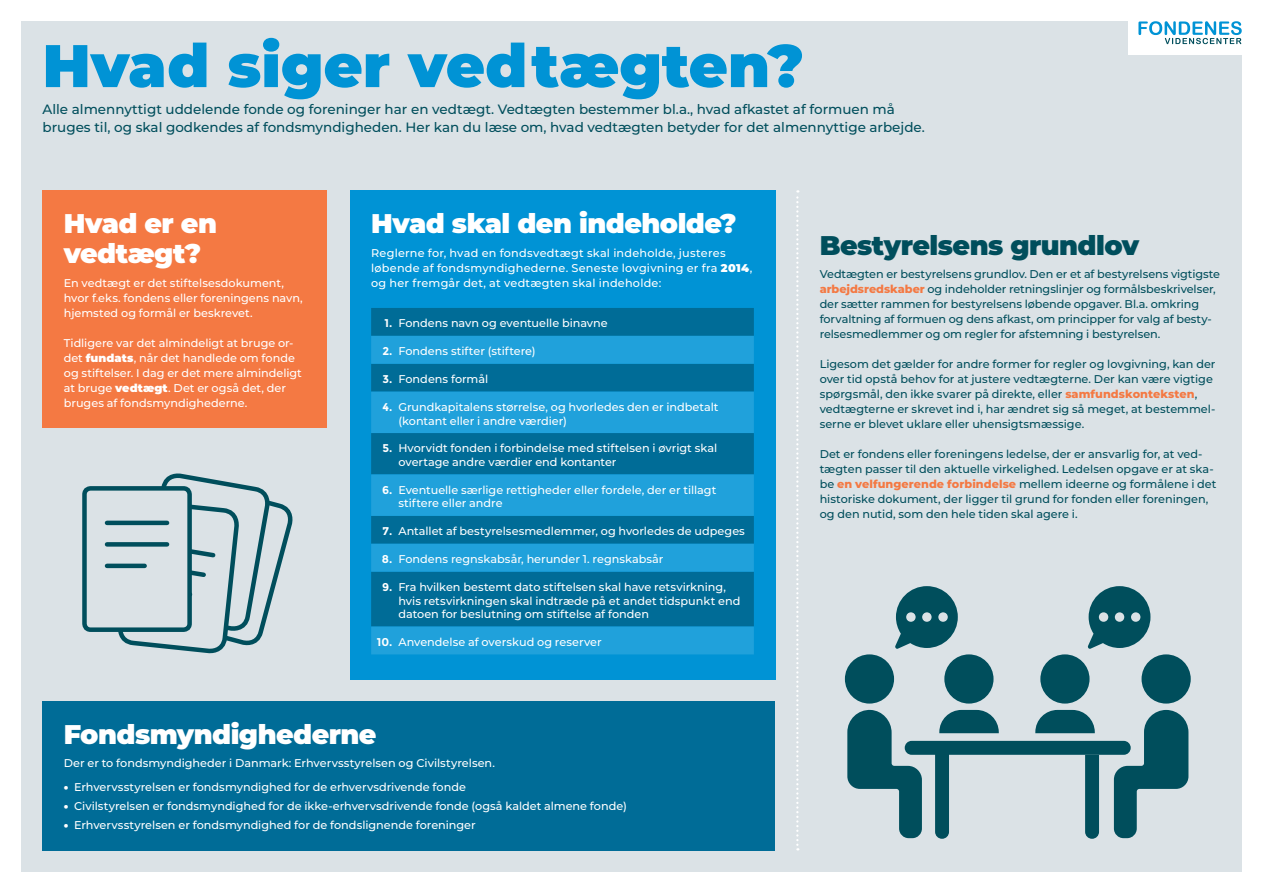
<style>
.page{position:relative;width:1263px;height:893px;background:#fff}
.page>*{position:absolute;margin:0;border:0;box-sizing:border-box;transform-origin:0 0}
.t1{font:900 60px "Montserrat";color:#0093d5}
.t2{font:900 27px/30px "Montserrat";letter-spacing:-.02em;color:#fff}
.New_Header{font:900 27px "Montserrat";letter-spacing:-.02em;color:#004e5c}
.t3{font:500 13.5px/18px "Montserrat";color:#004e5c}
.Fill_white{font:500 11.25px/15px "Montserrat";color:#fff}
.Fill_dark{font:500 11.25px/15px "Montserrat";letter-spacing:-.005em;color:#004e5c}
.Fill_white-2{font:500 11.25px/15px "Montserrat";letter-spacing:.02em;color:#fff}
.t4{font:700 11.25px "Montserrat";color:#fff}
.s1{font-weight:900}
.s2{font-weight:800;color:#f47943}
</style>
<div class="page">
<div style="left:21px;top:21px;width:1221px;height:851px;background:#dbe2e6"></div>
<div style="left:1128px;top:0;width:135px;height:55px;background:#fff"></div>
<svg style="left:1138px;top:21px;width:104px;height:23px"></svg>
<div style="left:350px;top:190px;width:425px;height:489px;background:#0093d5"></div>
<div style="left:371px;top:308px;width:383px;height:28px;background:#006c97"></div>
<svg style="left:371px;top:336px;width:383px;height:318px;background:#1087ba"></svg>
<div style="left:43px;top:700px;width:732px;height:150px;background:#006c97"></div>
<div style="left:43px;top:190px;width:284px;height:238px;background:#f47943"></div>
<svg style="left:796px;top:190px;width:2px;height:660px"></svg>
<svg style="left:118px;top:473px;width:175px;height:181px"></svg>
<div style="left:84px;top:488px;width:106px;height:142px;background:#dbe2e6;border-radius:6px"></div>
<div style="left:82px;top:486px;width:110px;height:146px;border:4px solid #004e5c;border-radius:6px"></div>
<hr style="left:107px;top:521px;width:60px;height:4px;background:#004e5c">
<div style="left:107px;top:542px;width:60px;height:5px;background:#004e5c"></div>
<hr style="left:107px;top:564px;width:38px;height:4px;background:#004e5c">
<svg style="left:895px;top:586px;width:63px;height:63px"></svg>
<div style="left:845px;top:654px;width:49px;height:50px;background:#004e5c;border-radius:50%"></div>
<div style="left:944px;top:654px;width:49px;height:50px;background:#004e5c;border-radius:50%"></div>
<div style="left:1141px;top:654px;width:50px;height:50px;background:#004e5c;border-radius:50%"></div>
<div style="left:1040px;top:654px;width:49px;height:50px;background:#004e5c;border-radius:50%"></div>
<svg style="left:847px;top:709px;width:341px;height:130px"></svg>
<svg style="left:1087px;top:586px;width:63px;height:63px"></svg>
<p class="t1" style="left:43px;top:21px;width:763px">Hvad siger vedtægten?</p>
<p class="t3" style="left:43px;top:99px;width:884px">Alle almennyttigt uddelende fonde og foreninger har en vedtægt. Vedtægten bestemmer bl.a., hvad afkastet af formuen må bruges til, og skal godkendes af fondsmyndigheden. Her kan du læse om, hvad vedtægten betyder for det almennyttige arbejde.</p>
<p class="t2" style="left:64px;top:207px;width:155px">Hvad er en vedtægt?</p>
<p class="Fill_white" style="left:64px;top:275px;width:241px">En vedtægt er det stiftelsesdokument, hvor f.eks. fondens eller foreningens navn, hjemsted og formål er beskrevet.</p>
<p class="Fill_white" style="left:64px;top:335px;width:240px">Tidligere var det almindeligt at bruge or&shy;det <span class="s1">fundats</span>, når det handlede om fonde og stiftelser. I dag er det mere almindeligt at bruge <span class="s1">vedtægt</span>. Det er også det, der bruges af fondsmyndighederne.</p>
<p class="t2" style="left:371px;top:207px;width:367px">Hvad skal den indeholde?</p>
<p class="Fill_white-2" style="left:371px;top:245px;width:383px">Reglerne for, hvad en fondsvedtægt skal indeholde, justeres løbende af fondsmyndighederne. Seneste lovgivning er fra <span class="s1">2014</span>, og her fremgår det, at vedtægten skal indeholde:</p>
<p class="t4" style="left:385px;top:317px;width:9px">1.</p>
<p class="Fill_white" style="left:398px;top:315px;width:211px">Fondens navn og eventuelle binavne</p>
<p class="t4" style="left:382px;top:345px;width:12px">2.</p>
<p class="Fill_white" style="left:398px;top:343px;width:139px">Fondens stifter (stiftere)</p>
<p class="t4" style="left:382px;top:372px;width:11px">3.</p>
<p class="Fill_white" style="left:398px;top:371px;width:91px">Fondens formål</p>
<p class="t4" style="left:383px;top:400px;width:11px">4.</p>
<p class="Fill_white" style="left:398px;top:400px;width:321px;line-height:13.5px">Grundkapitalens størrelse, og hvorledes den er indbetalt (kontant eller i andre værdier)</p>
<p class="t4" style="left:382px;top:442px;width:11px">5.</p>
<p class="Fill_white" style="left:398px;top:441px;width:320px;line-height:13.5px">Hvorvidt fonden i forbindelse med stiftelsen i øvrigt skal overtage andre værdier end kontanter</p>
<p class="t4" style="left:382px;top:483px;width:12px">6.</p>
<p class="Fill_white" style="left:398px;top:483px;width:319px;line-height:13.5px">Eventuelle særlige rettigheder eller fordele, der er tillagt stiftere eller andre</p>
<p class="t4" style="left:383px;top:525px;width:11px">7.</p>
<p class="Fill_white" style="left:398px;top:523px;width:348px">Antallet af bestyrelsesmedlemmer, og hvorledes de udpeges</p>
<p class="t4" style="left:382px;top:552px;width:12px">8.</p>
<p class="Fill_white" style="left:398px;top:551px;width:267px">Fondens regnskabsår, herunder 1. regnskabsår</p>
<p class="t4" style="left:382px;top:580px;width:12px">9.</p>
<p class="Fill_white" style="left:398px;top:580px;width:343px;line-height:13.5px">Fra hvilken bestemt dato stiftelsen skal have retsvirkning, hvis retsvirkningen skal indtræde på et andet tidspunkt end datoen for beslutning om stiftelse af fonden</p>
<p class="t4" style="left:377px;top:635px;width:17px">10.</p>
<p class="Fill_white" style="left:398px;top:634px;width:205px">Anvendelse af overskud og reserver</p>
<p class="t2" style="left:64px;top:717px;width:314px">Fondsmyndighederne</p>
<p class="Fill_white" style="left:64px;top:755px;width:433px">Der er to fondsmyndigheder i Danmark: Erhvervsstyrelsen og Civilstyrelsen.</p>
<p class="Fill_white" style="left:64px;top:779px;width:404px"><span class="s1">•</span> Erhvervsstyrelsen er fondsmyndighed for de erhvervsdrivende fonde</p>
<p class="Fill_white" style="left:64px;top:798px;width:565px"><span class="s1">•</span> Civilstyrelsen er fondsmyndighed for de ikke-erhvervsdrivende fonde (også kaldet almene fonde)</p>
<p class="Fill_white" style="left:64px;top:817px;width:413px"><span class="s1">•</span> Erhvervsstyrelsen er fondsmyndighed for de fondslignende foreninger</p>
<p class="New_Header" style="left:820px;top:225px;width:321px">Bestyrelsens grundlov</p>
<p class="Fill_dark" style="left:820px;top:266px;width:402px">Vedtægten er bestyrelsens grundlov. Den er et af bestyrelsens vigtigste <span class="s2">arbejdsredskaber</span> og indeholder retningslinjer og formålsbeskrivelser, der sætter rammen for bestyrelsens løbende opgaver. Bl.a. omkring forvaltning af formuen og dens afkast, om principper for valg af besty&shy;relsesmedlemmer og om regler for afstemning i bestyrelsen.</p>
<p class="Fill_dark" style="left:820px;top:356px;width:397px">Ligesom det gælder for andre former for regler og lovgivning, kan der over tid opstå behov for at justere vedtægterne. Der kan være vigtige spørgsmål, den ikke svarer på direkte, eller <span class="s2">samfundskonteksten</span>, vedtægterne er skrevet ind i, har ændret sig så meget, at bestemmel&shy;serne er blevet uklare eller uhensigtsmæssige.</p>
<p class="Fill_dark" style="left:820px;top:446px;width:398px">Det er fondens eller foreningens ledelse, der er ansvarlig for, at ved&shy;tægten passer til den aktuelle virkelighed. Ledelsen opgave er at ska&shy;be <span class="s2">en velfungerende forbindelse</span> mellem ideerne og formålene i det historiske dokument, der ligger til grund for fonden eller foreningen, og den nutid, som den hele tiden skal agere i.</p>
</div>
